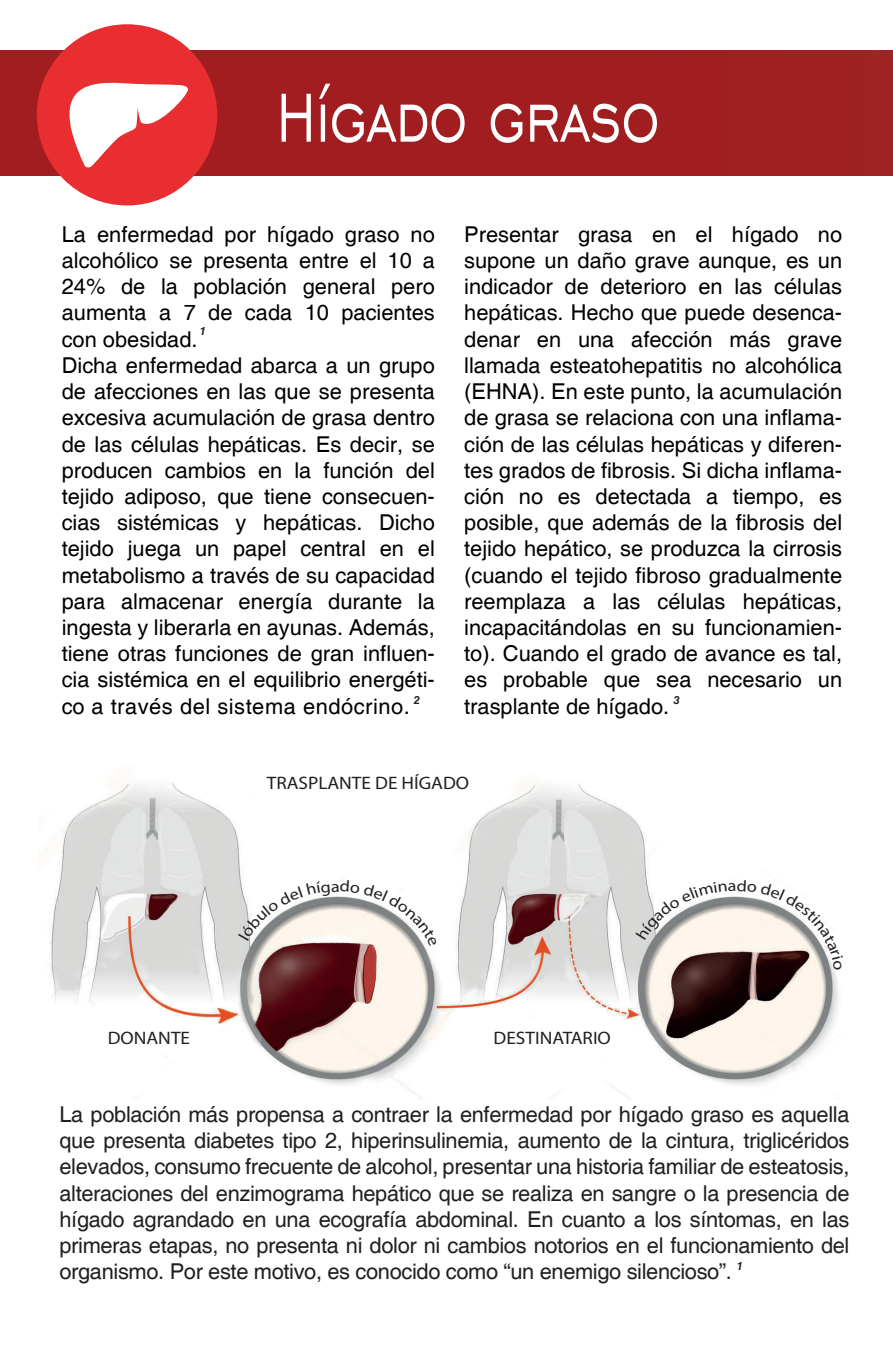
<style>
.page{position:relative;width:893px;height:1356px;background:#fff}
.page>*{position:absolute;margin:0;border:0;box-sizing:border-box;transform-origin:0 0}
.t1{font:88.88px "Engravers Gothic BT";color:#fff;scale:.73 1}
.t2{font:21.82px/26.1px "Helvetica";color:#000001}
.t3{font:21.82px/26.1px "Helvetica";letter-spacing:-.015em;color:#231f20;text-align:justify}
.t4{font:18px "Myriad Pro";color:#231f20;scale:1.07 1}
.t5{font:italic 700 11.25px "Helvetica LT Std";color:#231f20}
</style>
<div class="page">
<div style="left:0;top:51px;width:893px;height:124px;background:#a11d20"></div>
<img style="left:44px;top:776px;width:795px;height:323px">
<div style="left:37px;top:24px;width:180px;height:181px;background:#e82e30;border-radius:50%"></div>
<svg style="left:39px;top:72px;width:149px;height:96px"></svg>
<svg style="left:238px;top:880px;width:199px;height:66px"></svg>
<svg style="left:635px;top:879px;width:204px;height:90px"></svg>
<h1 class="t1" style="left:276px;top:68px;width:526px">Hígado graso</h1>
<p class="t2" style="left:62px;top:222px;width:375px">La enfermedad por hígado graso no alcohólico se presenta entre el 10 a 24% de la población general pero aumenta a 7 de cada 10 pacientes con obesidad.<br>Dicha enfermedad abarca a un grupo de afecciones en las que se presenta excesiva acumulación de grasa dentro de las células hepáticas. Es decir, se producen cambios en la función del tejido adiposo, que tiene consecuen&shy;cias sistémicas y hepáticas. Dicho tejido juega un papel central en el metabolismo a través de su capacidad para almacenar energía durante la ingesta y liberarla en ayunas. Además, tiene otras funciones de gran influen&shy;cia sistémica en el equilibrio energéti&shy;co a través del sistema endócrino.</p>
<p class="t2" style="left:464px;top:222px;width:379px;text-align:justify">Presentar grasa en el hígado no supone un daño grave aunque, es un indicador de deterioro en las células hepáticas. Hecho que puede desenca&shy;denar en una afección más grave llamada esteatohepatitis no alcohólica (EHNA). En este punto, la acumulación de grasa se relaciona con una inflama&shy;ción de las células hepáticas y diferen&shy;tes grados de fibrosis. Si dicha inflama&shy;ción no es detectada a tiempo, es posible, que además de la fibrosis del tejido hepático, se produzca la cirrosis (cuando el tejido fibroso gradualmente reemplaza a las células hepáticas, incapacitándolas en su funcionamien&shy;to). Cuando el grado de avance es tal, es probable que sea necesario un trasplante de hígado. <sup>3</sup></p>
<p class="t5" style="left:200px;top:324px;width:8px">1</p>
<p class="t5" style="left:414px;top:693px;width:8px">2</p>
<p class="t4" style="left:267px;top:772px;width:191px">TRASPLANTE DE HÍGADO</p>
<p class="t4" style="left:108px;top:1026px;width:79px">DONANTE</p>
<p class="t4" style="left:494px;top:1026px;width:111px">DESTINATARIO</p>
<p class="t3" style="left:59px;top:1101px;width:791px">La población más propensa a contraer la enfermedad por hígado graso es aquella que presenta diabetes tipo 2, hiperinsulinemia, aumento de la cintura, triglicéridos elevados, consumo frecuente de alcohol, presentar una historia familiar de esteatosis, alteraciones del enzimograma hepático que se realiza en sangre o la presencia de hígado agrandado en una ecografía abdominal. En cuanto a los síntomas, en las primeras etapas, no presenta ni dolor ni cambios notorios en el funcionamiento del organismo. Por este motivo, es conocido como “un enemigo silencioso”.</p>
<p class="t5" style="left:737px;top:1259px;width:8px">1</p>
</div>
